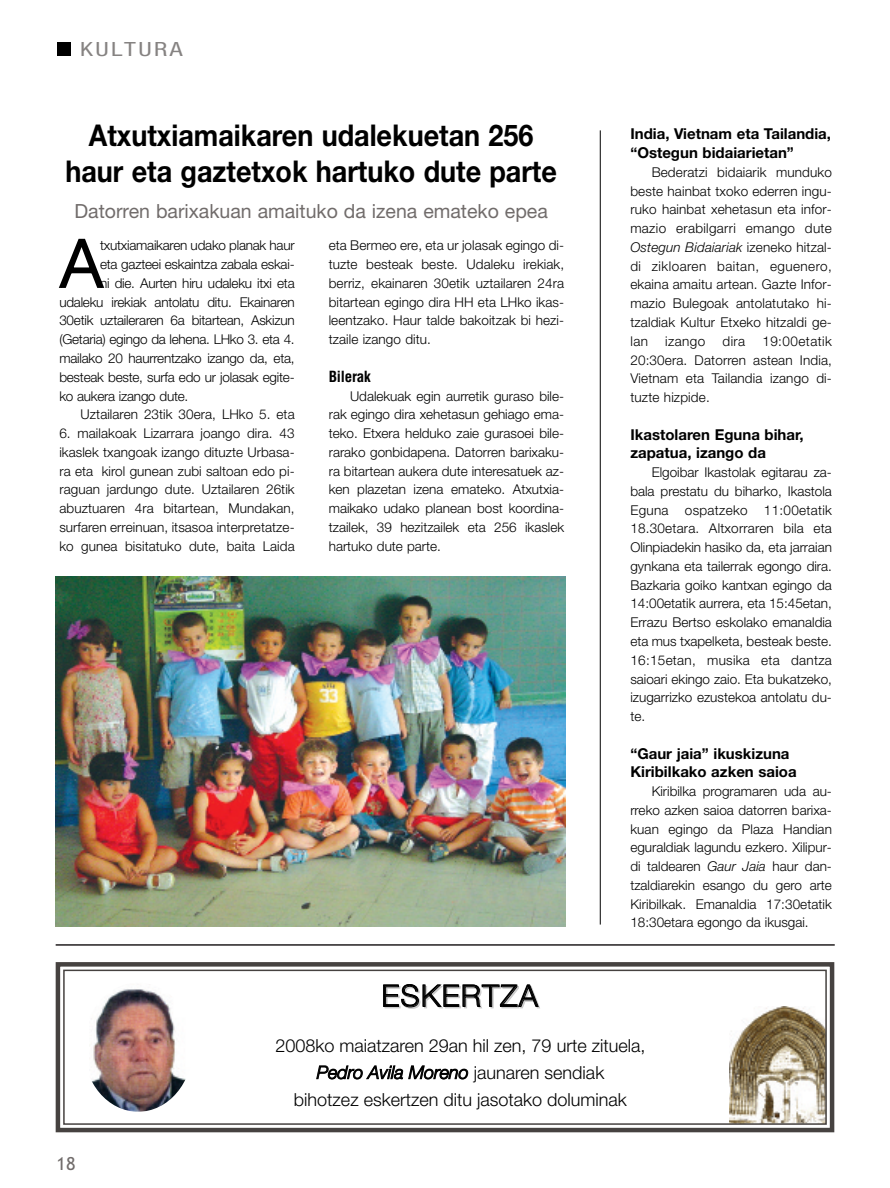
<style>
.page{position:relative;width:890px;height:1188px;background:#fff}
.page>*{position:absolute;margin:0;border:0;box-sizing:border-box;transform-origin:0 0}
.t1{font:300 66px "Helvetica Neue";color:#000}
.t2{font:700 30px/36px "Helvetica Neue";color:#000;text-align:center;scale:.9 1}
.t3{font:300 30px "Helvetica Neue";letter-spacing:.045em;color:#000}
.t4{font:21px "NH57";letter-spacing:.09em;color:#868382;scale:1.3 1}
.t5{font:19.5px "Helvetica Neue";color:#716c6b}
.t6{font:300 18px/27px "Helvetica Neue";color:#000;text-align:center}
.t7{font:18px "Trebuchet MS";color:#716c6b}
.t8{font:700 15px/18.8px "Helvetica Neue";color:#000}
.t9{font:700 condensed 15px "Helvetica";letter-spacing:-.015em;color:#000}
.t10{font:300 13.5px/18.8px "Helvetica Neue";color:#000;text-align:justify}
.s1{font-style:italic}
</style>
<div class="page">
<img style="left:55px;top:42px;width:780px;height:1091px">
<h3 class="t4" style="left:80px;top:42px;width:80px">KULTURA</h3>
<h2 class="t2" style="left:65px;top:120px;width:547px">Atxutxiamaikaren udalekuetan 256 haur eta gaztetxok hartuko dute parte</h2>
<h3 class="t5" style="left:74px;top:204px;width:475px">Datorren barixakuan amaituko da izena emateko epea</h3>
<h1 class="t1" style="left:61px;top:240px;width:43px">A</h1>
<p class="t10" style="left:100px;top:237px;width:196px">txutxiamaikaren udako planak haur</p>
<p class="t10" style="left:100px;top:256px;width:196px">eta gazteei eskaintza zabala eskai-</p>
<p class="t10" style="left:100px;top:275px;width:196px">ni die. Aurten hiru udaleku itxi eta</p>
<p class="t10" style="left:59px;top:294px;width:237px">udaleku irekiak antolatu ditu. Ekainaren</p>
<p class="t10" style="left:59px;top:312px;width:237px">30etik uztaileraren 6a bitartean, Askizun</p>
<p class="t10" style="left:59px;top:331px;width:237px">(Getaria) egingo da lehena. LHko 3. eta 4.</p>
<p class="t10" style="left:59px;top:350px;width:237px">mailako 20 haurrentzako izango da, eta,</p>
<p class="t10" style="left:59px;top:369px;width:237px">besteak beste, surfa edo ur jolasak egite-</p>
<p class="t10" style="left:59px;top:387px;width:130px">ko aukera izango dute.</p>
<p class="t10" style="left:81px;top:406px;width:215px">Uztailaren 23tik 30era, LHko 5. eta</p>
<p class="t10" style="left:59px;top:425px;width:237px">6. mailakoak Lizarrara joango dira. 43 ikaslek txangoak izango dituzte Urbasa&shy;ra eta kirol gunean zubi saltoan edo pi&shy;raguan jardungo dute. Uztailaren 26tik abuztuaren 4ra bitartean, Mundakan, surfaren erreinuan, itsasoa interpretatze&shy;ko gunea bisitatuko dute, baita Laida</p>
<p class="t10" style="left:329px;top:237px;width:237px">eta Bermeo ere, eta ur jolasak egingo di&shy;tuzte besteak beste. Udaleku irekiak, berriz, ekainaren 30etik uztailaren 24ra bitartean egingo dira HH eta LHko ikas&shy;leentzako. Haur talde bakoitzak bi hezi&shy;tzaile izango ditu.</p>
<p class="t9" style="left:329px;top:367px;width:43px">Bilerak</p>
<p class="t10" style="left:329px;top:387px;width:237px;text-indent:21px">Udalekuak egin aurretik guraso bile&shy;rak egingo dira xehetasun gehiago ema&shy;teko. Etxera helduko zaie gurasoei bile&shy;rarako gonbidapena. Datorren barixaku&shy;ra bitartean aukera dute interesatuek az&shy;ken plazetan izena emateko. Atxutxia&shy;maikako udako planean bost koordina&shy;tzailek, 39 hezitzailek eta 256 ikaslek hartuko dute parte.</p>
<p class="t8" style="left:630px;top:126px;width:202px">India, Vietnam eta Tailandia, “Ostegun bidaiarietan”</p>
<p class="t10" style="left:630px;top:164px;width:203px;text-indent:21px">Bederatzi bidaiarik munduko beste hainbat txoko ederren ingu&shy;ruko hainbat xehetasun eta infor&shy;mazio erabilgarri emango dute <span class="s1">Ostegun Bidaiariak</span> izeneko hitzal&shy;di zikloaren baitan, eguenero, ekaina amaitu artean. Gazte Infor&shy;mazio Bulegoak antolatutako hi&shy;tzaldiak Kultur Etxeko hitzaldi ge&shy;lan</p>
<p class="t10" style="left:630px;top:333px;width:203px;text-indent:132px">19:00etatik 20:30era. Datorren astean India, Vietnam eta Tailandia izango di&shy;tuzte hizpide.</p>
<p class="t8" style="left:630px;top:426px;width:175px">Ikastolaren Eguna bihar, zapatua, izango da</p>
<p class="t10" style="left:630px;top:464px;width:203px;text-indent:21px">Elgoibar Ikastolak egitarau za&shy;bala prestatu du biharko, Ikastola Eguna ospatzeko 11:00etatik 18.30etara. Altxorraren bila eta Olinpiadekin hasiko da, eta jarraian gynkana eta tailerrak egongo dira.<br>Bazkaria goiko kantxan egingo da 14:00etatik aurrera, eta 15:45etan, Errazu Bertso eskolako emanaldia eta mus txapelketa, besteak beste.<br>16:15etan, musika eta dantza saioari ekingo zaio. Eta bukatzeko, izugarrizko ezustekoa antolatu du&shy;te.</p>
<p class="t8" style="left:630px;top:745px;width:168px">“Gaur jaia” ikuskizuna<br>Kiribilkako azken saioa</p>
<p class="t10" style="left:630px;top:783px;width:203px;text-indent:21px">Kiribilka programaren uda au&shy;rreko azken saioa datorren barixa&shy;kuan egingo da Plaza Handian eguraldiak lagundu ezkero. Xilipur&shy;di taldearen <span class="s1">Gaur Jaia</span> haur dan&shy;tzaldiarekin esango du gero arte Kiribilkak. Emanaldia 17:30etatik 18:30etara egongo da ikusgai.</p>
<p class="t10" style="left:665px;top:333px;width:42px">izango</p>
<p class="t10" style="left:722px;top:333px;width:24px">dira</p>
<h3 class="t7" style="left:57px;top:1152px;width:20px">18</h3>
<h2 class="t3" style="left:381px;top:984px;width:158px">ESKERTZA</h2>
<h3 class="t6" style="left:275px;top:1033px;width:371px">2008ko maiatzaren 29an hil zen, 79 urte zituela,<br><span class="s1">Pedro Avila Moreno</span> jaunaren sendiak<br>bihotzez eskertzen ditu jasotako doluminak</h3>
</div>
